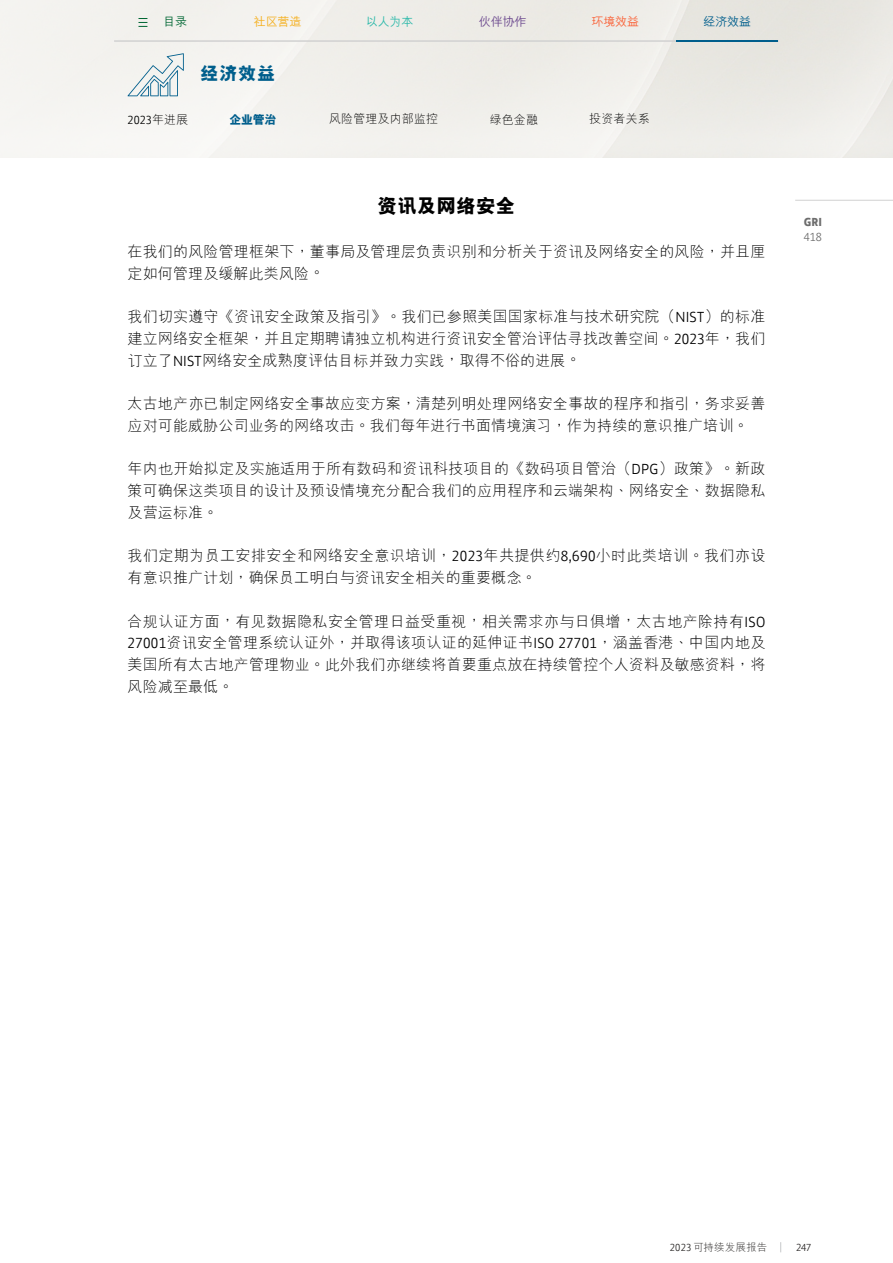
<style>
.page{position:relative;width:893px;height:1263px;background:#fff}
.page>*{position:absolute;margin:0;border:0;box-sizing:border-box;transform-origin:0 0}
.t1{font:800 19.5px "M Hei PRC";letter-spacing:.01em;color:#000}
.t2{font:800 18px "M Hei PRC";color:#005e8c}
.t3{font:300 15px/21.8px "M Hei PRC";letter-spacing:.015em;color:#000}
.t4{font:300 12px "M Hei PRC";letter-spacing:.01em;color:#000}
.t5{font:300 12px "FS Jack";color:#000}
.t6{font:500 12px "M Hei PRC";color:#f5af1c}
.t7{font:500 12px "M Hei PRC";color:#2db9aa}
.t8{font:500 12px "M Hei PRC";color:#6a478d}
.t9{font:500 12px "M Hei PRC";color:#fa6339}
.t10{font:500 12px "M Hei PRC";color:#005e8c}
.t11{font:800 12px "M Hei PRC";color:#005e8c}
.t12{font:700 12px "FS Jack";color:#6d6d6d}
.t13{font:300 12px "FS Jack";color:#6d6d6d}
.t14{font:500 12px "M Hei PRC";color:#063}
.t15{font:300 10.5px "M Hei PRC";letter-spacing:.01em;color:#272524}
.t16{font:300 10.5px "FS Jack";color:#272524}
.s1{font-family:"M Hei PRC"}
.s2{font-family:"M Hei HK"}
.s3{font-family:"FS Jack"}
</style>
<div class="page">
<div style="left:0;top:0;width:893px;height:157px;background:#f1efeb"></div>
<svg style="left:128px;top:53px;width:56px;height:43px"></svg>
<svg style="left:138px;top:18px;width:9px;height:9px"></svg>
<hr style="left:114px;top:40px;width:665px;height:2px;background:#d1d1d1">
<hr style="left:676px;top:40px;width:102px;height:2px;background:#005e8c">
<hr style="left:795px;top:200px;width:98px;height:1px;background:#d1d1d1">
<p class="t14" style="left:163px;top:16px;width:25px">目录</p>
<p class="t6" style="left:254px;top:16px;width:49px">社区营造</p>
<p class="t7" style="left:366px;top:16px;width:49px">以人为本</p>
<p class="t8" style="left:479px;top:16px;width:49px">伙伴协作</p>
<p class="t9" style="left:591px;top:16px;width:49px">环境效益</p>
<p class="t10" style="left:703px;top:16px;width:49px">经济效益</p>
<p class="t2" style="left:200px;top:65px;width:76px">经济效益</p>
<p class="t11" style="left:229px;top:113px;width:49px">企业管治</p>
<p class="t5" style="left:128px;top:110px;width:62px">2023<span class="s1">年进展</span></p>
<p class="t4" style="left:329px;top:113px;width:110px">风险管理及内部监控</p>
<p class="t4" style="left:490px;top:113px;width:50px">绿色金融</p>
<p class="t4" style="left:589px;top:112px;width:62px">投资者关系</p>
<h1 class="t1" style="left:378px;top:196px;width:139px">资讯及网络安全</h1>
<p class="t3" style="left:128px;top:241px;width:639px">在我们的风险管理框架下<span class="s2">，</span>董事局及管理层负责识别和分析关于资讯及网络安全的风险<span class="s2">，</span>并且厘定如何管理及缓解此类风险<span class="s2">。</span></p>
<p class="t3" style="left:128px;top:306px;width:639px;text-align:justify">我们切实遵守<span class="s2">《</span>资讯安全政策及指引<span class="s2">》。</span>我们已参照美国国家标准与技术研究院<span class="s2">（</span><span class="s3">NIST</span><span class="s2">）</span>的标准建立网络安全框架<span class="s2">，</span>并且定期聘请独立机构进行资讯安全管治评估寻找改善空间<span class="s2">。</span><span class="s3">2023</span>年<span class="s2">，</span>我们订立了<span class="s3">NIST</span>网络安全成熟度评估目标并致力实践<span class="s2">，</span>取得不俗的进展<span class="s2">。</span></p>
<p class="t3" style="left:128px;top:393px;width:639px">太古地产亦已制定网络安全事故应变方案<span class="s2">，</span>清楚列明处理网络安全事故的程序和指引<span class="s2">，</span>务求妥善应对可能威胁公司业务的网络攻击<span class="s2">。</span>我们每年进行书面情境演习<span class="s2">，</span>作为持续的意识推广培训<span class="s2">。</span></p>
<p class="t3" style="left:128px;top:458px;width:639px;text-align:justify">年内也开始拟定及实施适用于所有数码和资讯科技项目的<span class="s2">《</span>数码项目管治<span class="s2">（</span><span class="s3">DPG</span><span class="s2">）</span>政策<span class="s2">》。</span>新政策可确保这类项目的设计及预设情境充分配合我们的应用程序和云端架构<span class="s2">、</span>网络安全<span class="s2">、</span>数据隐私及营运标准<span class="s2">。</span></p>
<p class="t3" style="left:128px;top:545px;width:639px">我们定期为员工安排安全和网络安全意识培训<span class="s2">，</span><span class="s3">2023</span>年共提供约<span class="s3">8,690</span>小时此类培训<span class="s2">。</span>我们亦设有意识推广计划<span class="s2">，</span>确保员工明白与资讯安全相关的重要概念<span class="s2">。</span></p>
<p class="t3" style="left:128px;top:611px;width:639px;text-align:justify">合规认证方面<span class="s2">，</span>有见数据隐私安全管理日益受重视<span class="s2">，</span>相关需求亦与日俱增<span class="s2">，</span>太古地产除持有<span class="s3">ISO 27001</span>资讯安全管理系统认证外<span class="s2">，</span>并取得该项认证的延伸证书<span class="s3">ISO 27701</span><span class="s2">，</span>涵盖香港<span class="s2">、</span>中国内地及美国所有太古地产管理物业<span class="s2">。</span>此外我们亦继续将首要重点放在持续管控个人资料及敏感资料<span class="s2">，</span>将风险减至最低<span class="s2">。</span></p>
<p class="t12" style="left:804px;top:212px;width:20px">GRI</p>
<p class="t13" style="left:804px;top:227px;width:20px">418</p>
<p class="t15" style="left:670px;top:1241px;width:99px"><span class="s3">2023</span> 可持续发展报告</p>
<p class="t16" style="left:796px;top:1239px;width:17px">247</p>
</div>
